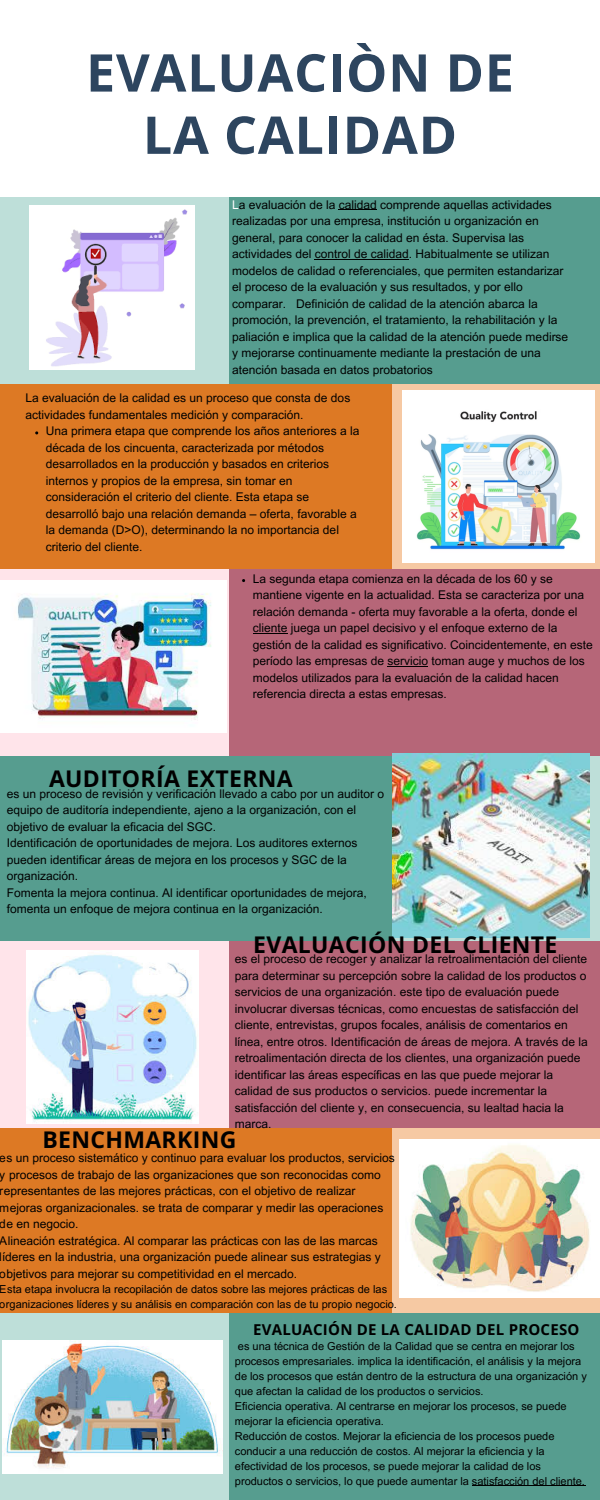
<style>
.page{position:relative;width:600px;height:1500px;background:#fff}
.page>*{position:absolute;margin:0;border:0;box-sizing:border-box;transform-origin:0 0}
.t1{font:700 52px/62.2px "Open Sans";letter-spacing:.015em;color:#2d455f;text-align:center}
.t2{font:700 23px "Open Sans";letter-spacing:.015em;color:#000}
.t3{font:700 15px "Open Sans";letter-spacing:.015em;color:#000}
.t4{font:12px/16.5px "Arial MT Pro";color:#000}
.t5{font:11px/15px "Arial MT Pro";color:#000}
.s1{color:#fff}
</style>
<div class="page">
<div style="left:0;top:383px;width:392px;height:186px;background:#dd7924"></div>
<div style="left:0;top:755px;width:392px;height:187px;background:#569d8f"></div>
<div style="left:0;top:1128px;width:392px;height:186px;background:#dd7924"></div>
<div style="left:0;top:569px;width:230px;height:186px;background:#ffe4ea"></div>
<div style="left:0;top:197px;width:230px;height:186px;background:#bedfd9"></div>
<div style="left:0;top:942px;width:230px;height:186px;background:#ffe4ea"></div>
<div style="left:0;top:1314px;width:230px;height:186px;background:#bedfd9"></div>
<div style="left:392px;top:383px;width:208px;height:186px;background:#f6c9a3"></div>
<div style="left:392px;top:755px;width:208px;height:187px;background:#bedfd9"></div>
<div style="left:392px;top:1128px;width:208px;height:186px;background:#f6c9a3"></div>
<div style="left:230px;top:569px;width:370px;height:186px;background:#b66678"></div>
<div style="left:230px;top:197px;width:370px;height:186px;background:#569d8f"></div>
<div style="left:230px;top:942px;width:370px;height:186px;background:#b66678"></div>
<div style="left:230px;top:1314px;width:370px;height:186px;background:#569d8f"></div>
<img style="left:30px;top:205px;width:164px;height:165px">
<img style="left:403px;top:391px;width:191px;height:171px">
<img style="left:0;top:580px;width:227px;height:152px">
<img style="left:392px;top:753px;width:198px;height:185px">
<img style="left:26px;top:951px;width:173px;height:172px">
<img style="left:400px;top:1140px;width:200px;height:158px">
<img style="left:2px;top:1340px;width:220px;height:134px">
<hr style="left:339px;top:209px;width:38px;height:1px;background:#000">
<hr style="left:315px;top:259px;width:94px;height:1px;background:#000">
<hr style="left:253px;top:633px;width:34px;height:1px;background:#000">
<hr style="left:387px;top:666px;width:41px;height:1px;background:#000">
<hr style="left:472px;top:1485px;width:113px;height:1px;background:#000">
<p class="t1" style="left:86px;top:40px;width:429px">EVALUACIÒN DE<br>LA CALIDAD</p>
<h1 class="t4" style="left:232px;top:198px;width:338px"><span class="s1">L</span>a evaluación de la calidad comprende aquellas actividades realizadas por una empresa, institución u organización en general, para conocer la calidad en ésta. Supervisa las actividades del control de calidad. Habitualmente se utilizan modelos de calidad o referenciales, que permiten estandarizar el proceso de la evaluación y sus resultados, y por ello comparar. Definición de calidad de la atención abarca la promoción, la prevención, el tratamiento, la rehabilitación y la paliación e implica que la calidad de la atención puede medirse y mejorarse continuamente mediante la prestación de una atención basada en datos probatorios</h1>
<p class="t4" style="left:25px;top:391px;width:326px">La evaluación de la calidad es un proceso que consta de dos actividades fundamentales medición y comparación.</p>
<p class="t4" style="left:46px;top:424px;width:315px">Una primera etapa que comprende los años anteriores a la década de los cincuenta, caracterizada por métodos desarrollados en la producción y basados en criterios internos y propios de la empresa, sin tomar en consideración el criterio del cliente. Esta etapa se desarrolló bajo una relación demanda – oferta, favorable a la demanda (D&gt;O), determinando la no importancia del criterio del cliente.</p>
<p class="t4" style="left:253px;top:572px;width:342px">La segunda etapa comienza en la década de los 60 y se mantiene vigente en la actualidad. Esta se caracteriza por una relación demanda - oferta muy favorable a la oferta, donde el cliente juega un papel decisivo y el enfoque externo de la gestión de la calidad es significativo. Coincidentemente, en este período las empresas de servicio toman auge y muchos de los modelos utilizados para la evaluación de la calidad hacen referencia directa a estas empresas.</p>
<p class="t2" style="left:49px;top:762px;width:245px">AUDITORÍA EXTERNA</p>
<h2 class="t4" style="left:7px;top:787px;width:379px">es un proceso de revisión y verificación llevado a cabo por un auditor o equipo de auditoría independiente, ajeno a la organización, con el objetivo de evaluar la eficacia del SGC.</h2>
<p class="t4" style="left:7px;top:836px;width:352px">Identificación de oportunidades de mejora. Los auditores externos pueden identificar áreas de mejora en los procesos y SGC de la organización.</p>
<p class="t4" style="left:7px;top:886px;width:362px">Fomenta la mejora continua. Al identificar oportunidades de mejora, fomenta un enfoque de mejora continua en la organización.</p>
<p class="t4" style="left:235px;top:952px;width:354px">es el proceso de recoger y analizar la retroalimentación del cliente para determinar su percepción sobre la calidad de los productos o servicios de una organización. este tipo de evaluación puede involucrar diversas técnicas, como encuestas de satisfacción del cliente, entrevistas, grupos focales, análisis de comentarios en línea, entre otros. Identificación de áreas de mejora. A través de la retroalimentación directa de los clientes, una organización puede identificar las áreas específicas en las que puede mejorar la calidad de sus productos o servicios. puede incrementar la satisfacción del cliente y, en consecuencia, su lealtad hacia la marca.</p>
<h2 class="t4" style="left:0;top:1151px;width:396px">es un proceso sistemático y continuo para evaluar los productos, servicios y procesos de trabajo de las organizaciones que son reconocidas como representantes de las mejores prácticas, con el objetivo de realizar mejoras organizacionales. se trata de comparar y medir las operaciones de en negocio.</h2>
<p class="t4" style="left:0;top:1234px;width:382px">Alineación estratégica. Al comparar las prácticas con las de las marcas líderes en la industria, una organización puede alinear sus estrategias y objetivos para mejorar su competitividad en el mercado.</p>
<p class="t5" style="left:0;top:1283px;width:399px">Esta etapa involucra la recopilación de datos sobre las mejores prácticas de las organizaciones líderes y su análisis en comparación con las de tu propio negocio.</p>
<h2 class="t5" style="left:235px;top:1340px;width:353px">es una técnica de Gestión de la Calidad que se centra en mejorar los procesos empresariales. implica la identificación, el análisis y la mejora de los procesos que están dentro de la estructura de una organización y que afectan la calidad de los productos o servicios.</h2>
<p class="t5" style="left:235px;top:1400px;width:333px">Eficiencia operativa. Al centrarse en mejorar los procesos, se puede mejorar la eficiencia operativa.</p>
<p class="t5" style="left:235px;top:1430px;width:352px">Reducción de costos. Mejorar la eficiencia de los procesos puede conducir a una reducción de costos. Al mejorar la eficiencia y la efectividad de los procesos, se puede mejorar la calidad de los productos o servicios, lo que puede aumentar la satisfacción del cliente.</p>
<p class="t2" style="left:253px;top:928px;width:306px">EVALUACIÓN DEL CLIENTE</p>
<p class="t2" style="left:42px;top:1124px;width:195px">BENCHMARKING</p>
<p class="t3" style="left:253px;top:1319px;width:328px">EVALUACIÓN DE LA CALIDAD DEL PROCESO</p>
</div>
